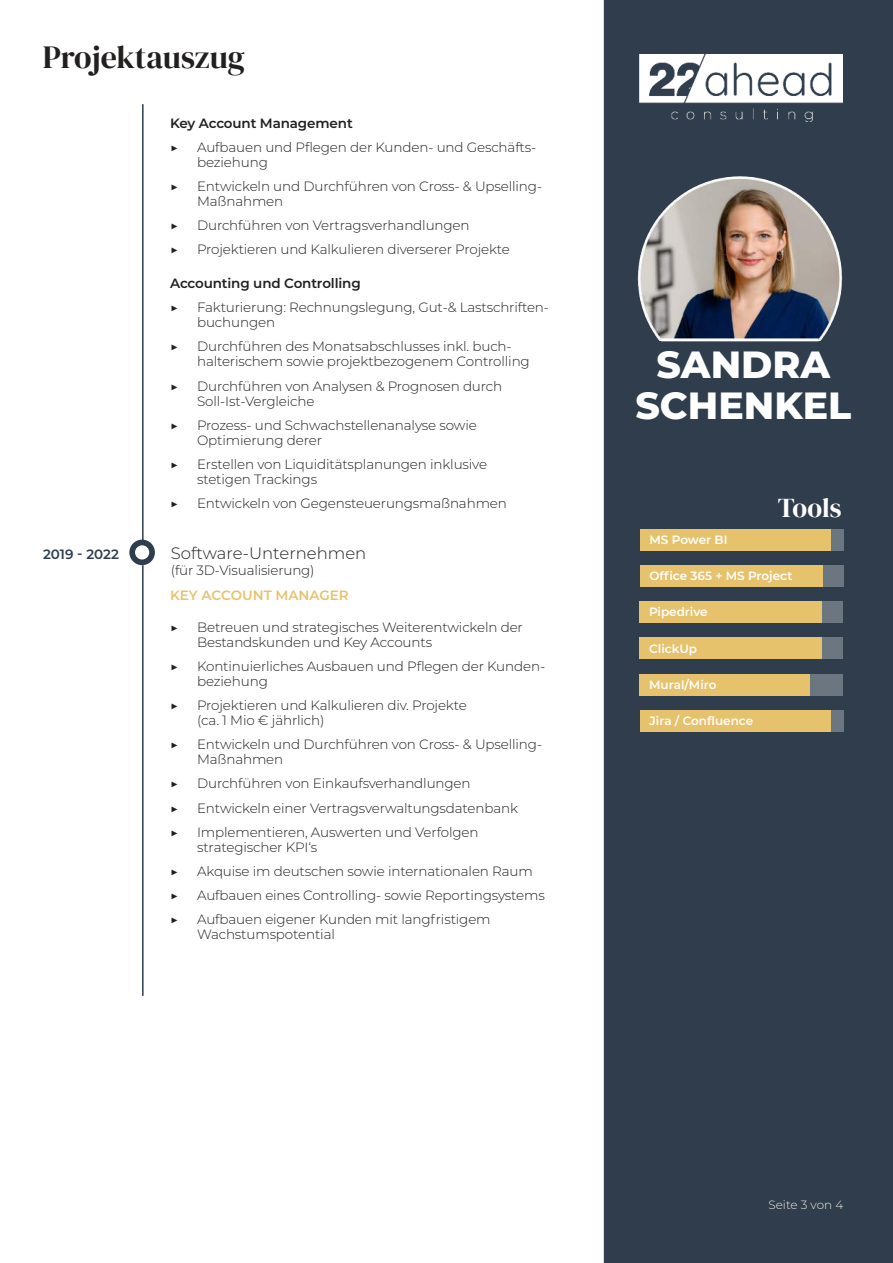
<style>
.page{position:relative;width:893px;height:1263px;background:#fff}
.page>*{position:absolute;margin:0;border:0;box-sizing:border-box;transform-origin:0 0}
.t1{font:800 37.8px/40.8px "Montserrat";color:#fff;text-align:center}
.t2{font:31.95px "DM Serif Display";color:#221f1f}
.t3{font:27px "DM Serif Display";color:#fff}
.t4{font:300 16.5px "Montserrat";color:#221f1f}
.t5{font:300 13.5px/15px "Montserrat";letter-spacing:-.01em;color:#221f1f}
.t6{font:600 13.5px/23.7px "Montserrat";letter-spacing:-.01em;color:#221f1f}
.t7{font:600 13.5px "Montserrat";color:#e7c26d}
.t8{font:600 13.5px "Montserrat";letter-spacing:-.005em;color:#2f3d4c}
.t9{font:600 12px "Montserrat";color:#fff}
.t10{font:300 12px "Montserrat";color:#ece9e2}
</style>
<div class="page">
<div style="left:605px;top:1px;width:287px;height:1261px;background:#2f3d4c"></div>
<div style="left:604px;top:0;width:289px;height:1263px;border:2px solid #2f3d4c"></div>
<hr style="left:142px;top:104px;width:2px;height:438px;background:#2f3d4c">
<img style="left:639px;top:54px;width:204px;height:68px">
<img style="left:637px;top:176px;width:206px;height:165px">
<hr style="left:661px;top:338px;width:157px;height:3px;background:#fff">
<hr style="left:142px;top:565px;width:2px;height:431px;background:#2f3d4c">
<svg style="left:129px;top:540px;width:26px;height:25px"></svg>
<div style="left:640px;top:529px;width:203px;height:21px;background:#6c7681"></div>
<div style="left:640px;top:529px;width:191px;height:21px;background:#e7c26d"></div>
<div style="left:640px;top:565px;width:203px;height:21px;background:#6c7681"></div>
<div style="left:640px;top:565px;width:182px;height:21px;background:#e7c26d"></div>
<div style="left:639px;top:601px;width:204px;height:22px;background:#6c7681"></div>
<div style="left:639px;top:601px;width:183px;height:22px;background:#e7c26d"></div>
<div style="left:640px;top:638px;width:203px;height:21px;background:#6c7681"></div>
<div style="left:639px;top:638px;width:183px;height:21px;background:#e7c26d"></div>
<div style="left:640px;top:674px;width:203px;height:21px;background:#6c7681"></div>
<div style="left:639px;top:674px;width:171px;height:21px;background:#e7c26d"></div>
<div style="left:640px;top:710px;width:203px;height:21px;background:#6c7681"></div>
<div style="left:640px;top:710px;width:191px;height:21px;background:#e7c26d"></div>
<h2 class="t2" style="left:43px;top:46px;width:204px">Projektauszug</h2>
<p class="t6" style="left:170px;top:112px;width:184px">Key Account Management ▶</p>
<p class="t5" style="left:197px;top:140px;width:341px">Aufbauen und Pflegen der Kunden- und Geschäfts&shy;beziehung</p>
<p class="t6" style="left:170px;top:175px;width:10px">▶</p>
<p class="t5" style="left:197px;top:179px;width:347px">Entwickeln und Durchführen von Cross- &amp; Upselling-<br>Maßnahmen</p>
<p class="t6" style="left:170px;top:214px;width:10px">▶</p>
<p class="t5" style="left:197px;top:218px;width:274px">Durchführen von Vertragsverhandlungen</p>
<p class="t6" style="left:170px;top:238px;width:10px">▶</p>
<p class="t5" style="left:197px;top:242px;width:314px">Projektieren und Kalkulieren diverserer Projekte</p>
<p class="t6" style="left:170px;top:272px;width:192px">Accounting und Controlling ▶</p>
<p class="t5" style="left:197px;top:300px;width:353px">Fakturierung: Rechnungslegung, Gut-&amp; Lastschriften&shy;buchungen</p>
<p class="t8" style="left:43px;top:548px;width:77px">2019 - 2022</p>
<p class="t6" style="left:170px;top:335px;width:10px">▶</p>
<p class="t5" style="left:197px;top:339px;width:334px">Durchführen des Monatsabschlusses inkl. buch&shy;halterischem sowie projektbezogenem Controlling</p>
<p class="t6" style="left:170px;top:374px;width:10px">▶</p>
<p class="t5" style="left:197px;top:379px;width:307px">Durchführen von Analysen &amp; Prognosen durch<br>Soll-Ist-Vergleiche</p>
<p class="t6" style="left:170px;top:414px;width:10px">▶</p>
<p class="t5" style="left:197px;top:418px;width:281px">Prozess- und Schwachstellenanalyse sowie<br>Optimierung derer</p>
<p class="t6" style="left:170px;top:453px;width:10px">▶</p>
<p class="t5" style="left:197px;top:457px;width:292px">Erstellen von Liquiditätsplanungen inklusive stetigen Trackings</p>
<p class="t6" style="left:170px;top:492px;width:10px">▶</p>
<p class="t5" style="left:197px;top:496px;width:311px">Entwickeln von Gegensteuerungsmaßnahmen</p>
<p class="t4" style="left:171px;top:545px;width:197px">Software-Unternehmen</p>
<p class="t5" style="left:171px;top:563px;width:145px">(für 3D-Visualisierung)</p>
<p class="t7" style="left:170px;top:588px;width:180px">KEY ACCOUNT MANAGER</p>
<p class="t6" style="left:170px;top:615px;width:10px">▶</p>
<p class="t5" style="left:197px;top:620px;width:327px">Betreuen und strategisches Weiterentwickeln der<br>Bestandskunden und Key Accounts</p>
<p class="t6" style="left:170px;top:655px;width:10px">▶</p>
<p class="t5" style="left:197px;top:659px;width:350px">Kontinuierliches Ausbauen und Pflegen der Kunden&shy;beziehung</p>
<p class="t6" style="left:170px;top:694px;width:10px">▶</p>
<p class="t5" style="left:197px;top:698px;width:271px">Projektieren und Kalkulieren div. Projekte (ca. 1 Mio € jährlich)</p>
<p class="t6" style="left:170px;top:733px;width:10px">▶</p>
<p class="t5" style="left:197px;top:737px;width:347px">Entwickeln und Durchführen von Cross- &amp; Upselling-<br>Maßnahmen</p>
<p class="t6" style="left:170px;top:772px;width:10px">▶</p>
<p class="t5" style="left:197px;top:776px;width:275px">Durchführen von Einkaufsverhandlungen</p>
<p class="t6" style="left:170px;top:796px;width:10px">▶</p>
<p class="t5" style="left:197px;top:801px;width:322px">Entwickeln einer Vertragsverwaltungsdatenbank</p>
<p class="t6" style="left:170px;top:820px;width:10px">▶</p>
<p class="t5" style="left:197px;top:825px;width:283px">Implementieren, Auswerten und Verfolgen strategischer KPI‘s</p>
<p class="t6" style="left:170px;top:860px;width:10px">▶</p>
<p class="t5" style="left:197px;top:864px;width:337px">Akquise im deutschen sowie internationalen Raum</p>
<p class="t6" style="left:170px;top:884px;width:10px">▶</p>
<p class="t5" style="left:197px;top:888px;width:349px">Aufbauen eines Controlling- sowie Reportingsystems</p>
<p class="t6" style="left:170px;top:908px;width:10px">▶</p>
<p class="t5" style="left:197px;top:912px;width:295px">Aufbauen eigener Kunden mit langfristigem<br>Wachstumspotential</p>
<h1 class="t1" style="left:635px;top:345px;width:217px">SANDRA<br>SCHENKEL</h1>
<h3 class="t3" style="left:778px;top:498px;width:65px">Tools</h3>
<p class="t9" style="left:649px;top:534px;width:80px">MS Power BI</p>
<p class="t9" style="left:649px;top:570px;width:144px">Office 365 + MS Project</p>
<p class="t9" style="left:649px;top:606px;width:60px">Pipedrive</p>
<p class="t9" style="left:649px;top:642px;width:49px">ClickUp</p>
<p class="t9" style="left:649px;top:679px;width:69px">Mural/Miro</p>
<p class="t9" style="left:650px;top:715px;width:105px">Jira / Confluence</p>
<p class="t10" style="left:768px;top:1199px;width:76px">Seite 3 von 4</p>
</div>
